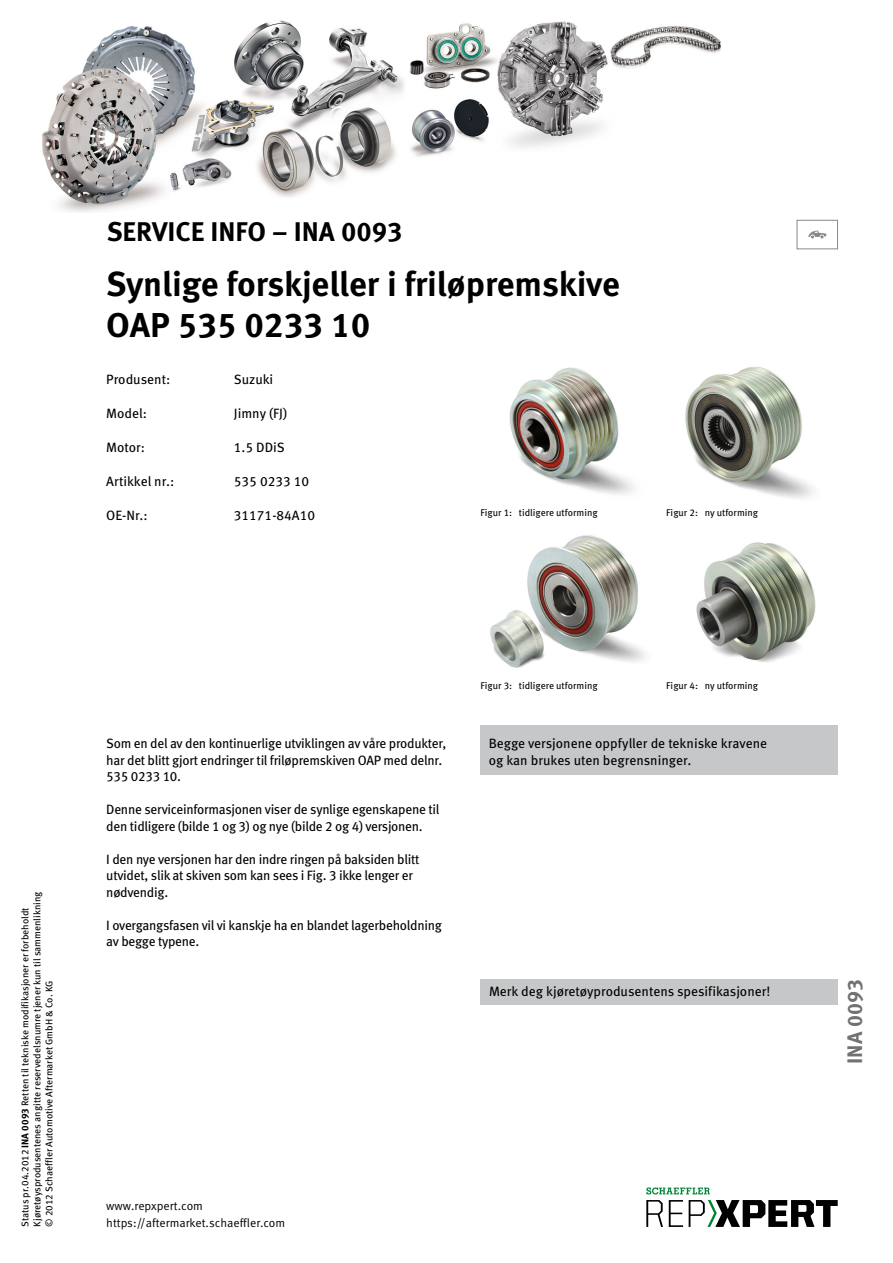
<style>
.page{position:relative;width:893px;height:1263px;background:#fff}
.page>*{position:absolute;margin:0;border:0;box-sizing:border-box;transform-origin:0 0}
.t1{font:700 34.5px/41.4px "Meta Pro";letter-spacing:-.005em;color:#000}
.t2{font:700 27px "Meta Pro";color:#000}
.t3{font:700 21px "Meta Pro";color:#707172}
.t4{font:13.5px/16.5px "Meta Pro";letter-spacing:-.02em;color:#000}
.t5{font:13.5px/16.5px "Meta Pro";color:#000}
.t6{font:12px/16.5px "Meta Pro Norm";color:#000}
.t7{font:9.75px/12px "Meta Pro";color:#000}
.s1{font-weight:700}
</style>
<div class="page">
<div style="left:480px;top:726px;width:357px;height:49px;background:#c6c7c8"></div>
<img style="left:509px;top:367px;width:125px;height:128px">
<img style="left:685px;top:366px;width:129px;height:133px">
<img style="left:490px;top:535px;width:156px;height:133px">
<img style="left:696px;top:542px;width:120px;height:120px">
<div style="left:480px;top:980px;width:358px;height:25px;background:#c6c7c8"></div>
<div style="left:797px;top:220px;width:41px;height:29px;border:1px solid #87888a"></div>
<svg style="left:808px;top:231px;width:18px;height:7px"></svg>
<img style="left:42px;top:20px;width:679px;height:192px">
<svg style="left:646px;top:1200px;width:17px;height:27px"></svg>
<svg style="left:669px;top:1200px;width:14px;height:27px"></svg>
<svg style="left:689px;top:1200px;width:149px;height:27px"></svg>
<svg style="left:646px;top:1187px;width:64px;height:7px"></svg>
<h2 class="t2" style="left:107px;top:210px;width:297px">SERVICE INFO – INA 0093</h2>
<h1 class="t1" style="left:106px;top:261px;width:515px">Synlige forskjeller i friløpremskive<br>OAP 535 0233 10</h1>
<p class="t5" style="left:106px;top:370px;width:66px">Produsent:</p>
<p class="t4" style="left:234px;top:370px;width:41px">Suzuki</p>
<p class="t4" style="left:106px;top:404px;width:42px">Model:</p>
<p class="t4" style="left:234px;top:404px;width:55px">Jimny (FJ)</p>
<p class="t4" style="left:106px;top:438px;width:40px">Motor:</p>
<p class="t4" style="left:234px;top:438px;width:53px">1.5 DDiS</p>
<p class="t5" style="left:106px;top:472px;width:70px">Artikkel nr.:</p>
<p class="t5" style="left:234px;top:472px;width:77px">535 0233 10</p>
<p class="t4" style="left:106px;top:506px;width:43px">OE-Nr.:</p>
<p class="t5" style="left:234px;top:506px;width:83px">31171-84A10</p>
<p class="t7" style="left:480px;top:506px;width:119px">Figur 1: tidligere utforming</p>
<p class="t7" style="left:666px;top:506px;width:93px">Figur 2: ny utforming</p>
<p class="t7" style="left:19px;top:1227px;width:337px;rotate:-90deg">Status pr.04.2012 <span class="s1">INA 0093</span> Retten til tekniske modifikasjoner er forbeholdt<br>Kjøretøysprodusentenes angitte reservedelsnumre tjener kun til sammenlikning © 2012 Schaeffler Automotive Aftermarket GmbH &amp; Co. KG</p>
<p class="t4" style="left:106px;top:734px;width:342px">Som en del av den kontinuerlige utviklingen av våre produkter, har det blitt gjort endringer til friløpremskiven OAP med delnr.<br>535 0233 10.</p>
<p class="t4" style="left:106px;top:800px;width:335px">Denne serviceinformasjonen viser de synlige egenskapene til den tidligere (bilde 1 og 3) og nye (bilde 2 og 4) versjonen.</p>
<p class="t4" style="left:106px;top:850px;width:315px">I den nye versjonen har den indre ringen på baksiden blitt utvidet, slik at skiven som kan sees i Fig. 3 ikke lenger er nødvendig.</p>
<p class="t4" style="left:106px;top:916px;width:337px">I overgangsfasen vil vi kanskje ha en blandet lagerbeholdning av begge typene.</p>
<p class="t7" style="left:480px;top:679px;width:119px">Figur 3: tidligere utforming</p>
<p class="t7" style="left:666px;top:679px;width:93px">Figur 4: ny utforming</p>
<p class="t5" style="left:489px;top:734px;width:280px">Begge versjonene oppfyller de tekniske kravene og kan brukes uten begrensninger.</p>
<p class="t5" style="left:489px;top:982px;width:283px">Merk deg kjøretøyprodusentens spesifikasjoner!</p>
<p class="t6" style="left:106px;top:1197px;width:180px">www.repxpert.com https://aftermarket.schaeffler.com</p>
<h3 class="t3" style="left:838px;top:1064px;width:86px;rotate:-90deg">INA 0093</h3>
</div>
